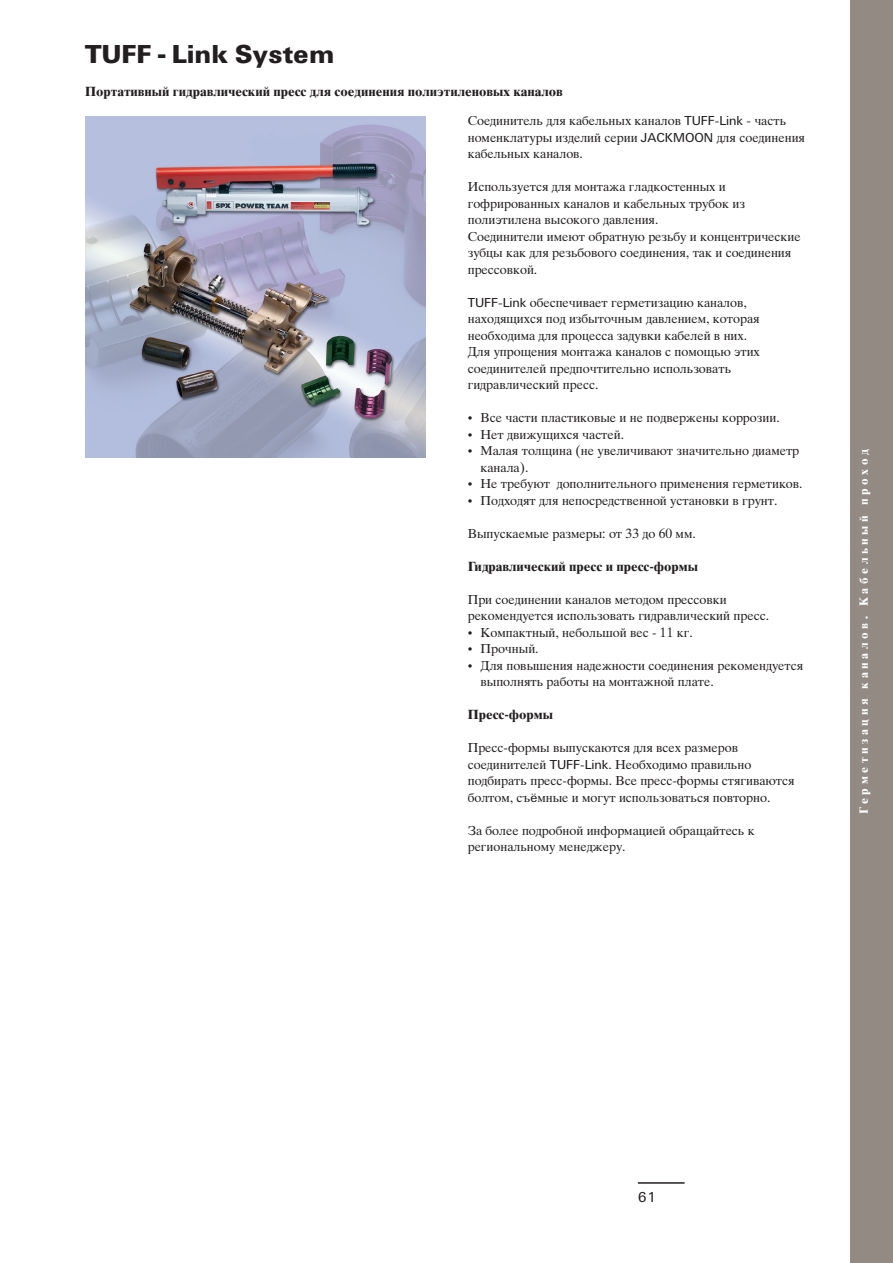
<style>
.page{position:relative;width:893px;height:1263px;background:#fff}
.page>*{position:absolute;margin:0;border:0;box-sizing:border-box;transform-origin:0 0}
.t1{font:900 27px "U75 Univers";color:#231f20}
.t2{font:15px "U55 Univers";color:#231f20}
.t3{font:13.5px/16.5px "Moskva";color:#231f20}
.t4{font:700 13.5px/29.2px "Moskva";color:#231f20}
.t5{font:700 12px "Moskva";letter-spacing:.3em;color:#fff}
.s1{font-weight:400}
.s2{font-family:"U55 Univers";font-weight:400}
.s3{font-family:"U55 Univers"}
</style>
<div class="page">
<img style="left:85px;top:117px;width:340px;height:341px">
<hr style="left:638px;top:1182px;width:47px;height:2px;background:#231f20">
<div style="left:850px;top:0;width:43px;height:1263px;background:#938a84"></div>
<h1 class="t1" style="left:85px;top:38px;width:251px">TUFF - Link System</h1>
<p class="t4" style="left:468px;top:77px;width:320px;text-indent:-383px">Portativnyj gidravliheskij press dlå soedineniå poliqtilenovyx kanalov<br><span class="s1">Soedinitelæ dlå kabelænyx kanalov</span> <span class="s2">TUFF</span><span class="s1">-</span><span class="s2">Link</span> <span class="s1">- hastæ</span></p>
<p class="t3" style="left:468px;top:130px;width:339px">nomenklatury izdelij serii <span class="s3">JACKMOON</span> dlå soedineniå kabelænyx kanalov.</p>
<p class="t3" style="left:468px;top:179px;width:334px">Ispolæzuetså dlå montaøa gladkostennyx i gofrirovannyx kanalov i kabelænyx trubok iz poliqtilena vysokogo davleniå.<br>Soediniteli imeœt obratnuœ rezæbu i koncentriheskie zubcy kak dlå rezæbovogo soedineniå, tak i soedineniå pressovkoj.</p>
<p class="t3" style="left:468px;top:295px;width:294px"><span class="s3">TUFF</span>-<span class="s3">Link</span> obespehivaet germetizaciœ kanalov, naxodåwixså pod izbytohnym davleniem, kotoraå neobxodima dlå processa zaduvki kabelej v nix.<br>Dlå uproweniå montaøa kanalov s pomowæœ qtix soedinitelej predpohtitelæno ispolæzovatæ gidravliheskij press.</p>
<p class="t3" style="left:468px;top:410px;width:313px">• Vse hasti plastikovye i ne podverøeny korrozii.</p>
<p class="t3" style="left:468px;top:427px;width:158px">• Net dviøuwixså hastej.</p>
<p class="t3" style="left:480px;top:443px;width:320px;text-indent:-13px">• Malaå tolwina (ne uvelihivaœt znahitelæno diametr kanala).</p>
<p class="t3" style="left:468px;top:476px;width:336px">• Ne trebuœt dopolnitelænogo primeneniå germetikov.</p>
<p class="t3" style="left:468px;top:493px;width:311px">• Podxodåt dlå neposredstvennoj ustanovki v grunt.</p>
<p class="t3" style="left:468px;top:526px;width:229px">Vypuskaemye razmery: ot 33 do 60 mm.</p>
<p class="t4" style="left:468px;top:552px;width:232px">Gidravliheskij press i press-formy</p>
<p class="t3" style="left:468px;top:592px;width:303px">Pri soedinenii kanalov metodom pressovki rekomenduetså ispolæzovatæ gidravliheskij press.</p>
<p class="t3" style="left:468px;top:625px;width:226px">• Kompaktnyj, nebolæπoj ves - 11 kg.</p>
<p class="t3" style="left:468px;top:641px;width:72px">• Prohnyj.</p>
<p class="t3" style="left:480px;top:658px;width:324px;text-indent:-13px">• Dlå povyπeniå nadeønosti soedineniå rekomenduetså vypolnåtæ raboty na montaønoj plate.</p>
<p class="t4" style="left:468px;top:700px;width:87px">Press-formy</p>
<p class="t3" style="left:468px;top:740px;width:328px">Press-formy vypuskaœtså dlå vsex razmerov soedinitelej <span class="s3">TUFF</span>-<span class="s3">Link</span>. Neobxodimo pravilæno podbiratæ press-formy. Vse press-formy stågivaœtså boltom, sß<span class="s3">ë</span>mnye i mogut ispolæzovatæså povtorno.</p>
<p class="t3" style="left:468px;top:823px;width:288px">Za bolee podrobnoj informaciej obrawajtesæ k regionalænomu menedøeru.</p>
<p class="t5" style="left:857px;top:814px;width:366px;rotate:-90deg">Germetizaciå kanalov. Kabelænyj proxod</p>
<p class="t2" style="left:638px;top:1188px;width:20px">61</p>
</div>
